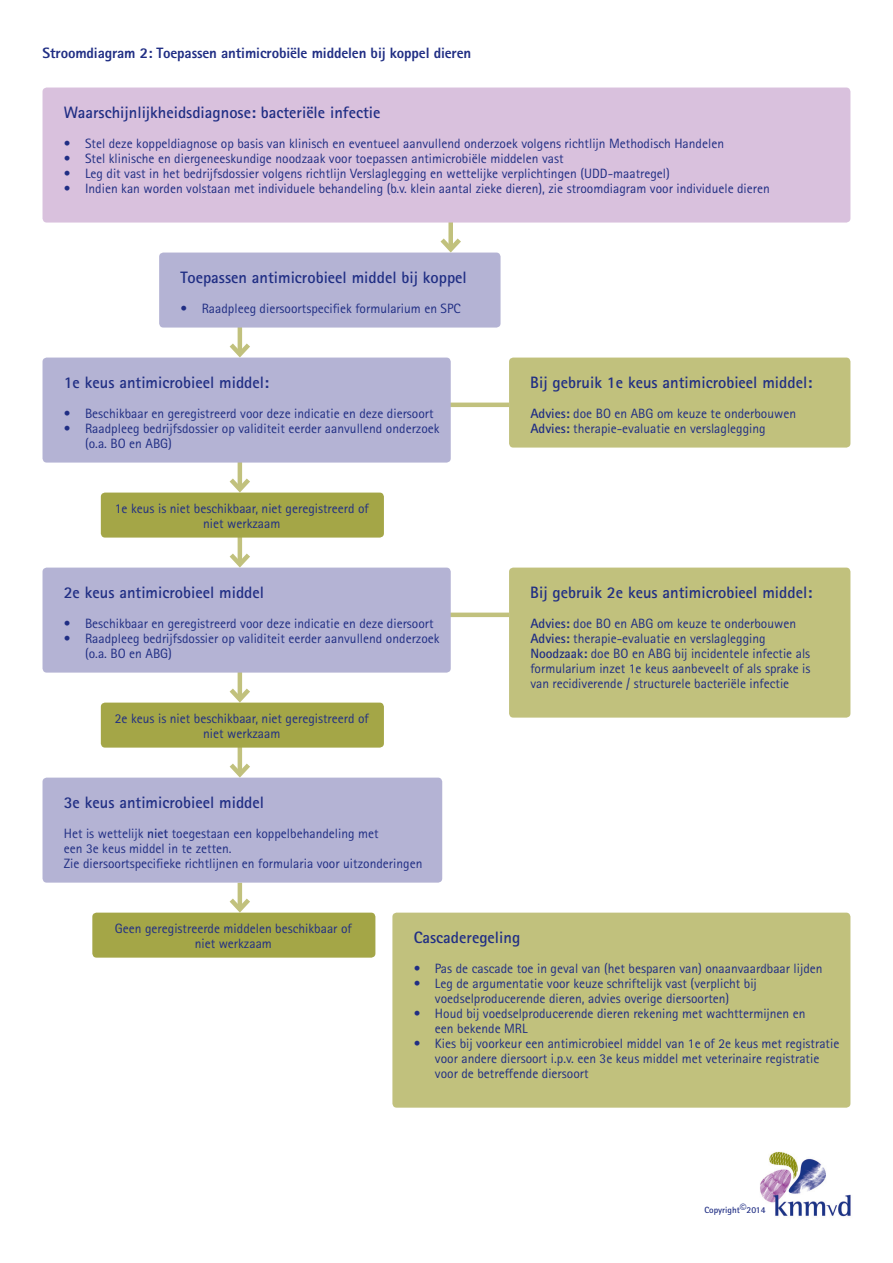
<style>
.page{position:relative;width:893px;height:1263px;background:#fff}
.page>*{position:absolute;margin:0;border:0;box-sizing:border-box;transform-origin:0 0}
.t1{font:700 16.5px "Rotis Sans Serif";color:#202e84}
.t2{font:800 15px "Rotis Sans Serif";letter-spacing:-.01em;color:#202e84}
.t3{font:13.5px/15px "Rotis Sans Serif";color:#202e84}
.t4{font:700 9px "Rotis Sans Serif";color:#202e84}
.s1{font-weight:700}
.s2{font-size:13.5px}
</style>
<div class="page">
<hr style="left:442px;top:403px;width:67px;height:4px;background:#c1c17d">
<hr style="left:442px;top:613px;width:67px;height:4px;background:#c1c17d">
<div style="left:448px;top:220px;width:5px;height:29px;background:#c1c17d"></div>
<svg style="left:436px;top:234px;width:30px;height:19px"></svg>
<hr style="left:238px;top:325px;width:4px;height:29px;background:#c1c17d">
<svg style="left:225px;top:339px;width:30px;height:19px"></svg>
<hr style="left:238px;top:460px;width:4px;height:29px;background:#c1c17d">
<svg style="left:225px;top:474px;width:30px;height:19px"></svg>
<hr style="left:238px;top:535px;width:4px;height:29px;background:#c1c17d">
<svg style="left:225px;top:549px;width:30px;height:19px"></svg>
<hr style="left:238px;top:670px;width:4px;height:29px;background:#c1c17d">
<svg style="left:225px;top:684px;width:30px;height:19px"></svg>
<hr style="left:238px;top:745px;width:4px;height:29px;background:#c1c17d">
<svg style="left:225px;top:759px;width:30px;height:19px"></svg>
<hr style="left:238px;top:883px;width:4px;height:26px;background:#c1c17d">
<svg style="left:225px;top:894px;width:30px;height:19px"></svg>
<img style="left:760px;top:1151px;width:91px;height:66px">
<div style="left:43px;top:88px;width:807px;height:135px;background:#d9c1dd;border-radius:4px"></div>
<div style="left:159px;top:253px;width:342px;height:75px;background:#b4b3d4;border-radius:4px"></div>
<div style="left:43px;top:358px;width:408px;height:105px;background:#b4b3d4;border-radius:4px"></div>
<div style="left:43px;top:568px;width:408px;height:105px;background:#b4b3d4;border-radius:4px"></div>
<div style="left:43px;top:778px;width:399px;height:105px;background:#b4b3d4;border-radius:4px"></div>
<div style="left:101px;top:493px;width:283px;height:45px;background:#a4a647;border-radius:4px"></div>
<div style="left:101px;top:703px;width:283px;height:45px;background:#a4a647;border-radius:4px"></div>
<div style="left:92px;top:913px;width:283px;height:45px;background:#a4a647;border-radius:4px"></div>
<div style="left:509px;top:358px;width:341px;height:90px;background:#c1c17d;border-radius:4px"></div>
<div style="left:509px;top:568px;width:341px;height:150px;background:#c1c17d;border-radius:4px"></div>
<div style="left:392px;top:913px;width:458px;height:195px;background:#c1c17d;border-radius:4px"></div>
<p class="t2" style="left:43px;top:43px;width:430px">Stroomdiagram 2: Toepassen antimicrobiële middelen bij koppel dieren</p>
<p class="t1" style="left:64px;top:101px;width:318px">Waarschijnlijkheidsdiagnose: bacteriële infectie</p>
<p class="t3" style="left:64px;top:135px;width:662px">• Stel deze koppeldiagnose op basis van klinisch en eventueel aanvullend onderzoek volgens richtlijn Methodisch Handelen</p>
<p class="t3" style="left:64px;top:150px;width:501px">• Stel klinische en diergeneeskundige noodzaak voor toepassen antimicrobiële middelen vast</p>
<p class="t3" style="left:64px;top:165px;width:608px">• Leg dit vast in het bedrijfsdossier volgens richtlijn Verslaglegging en wettelijke verplichtingen (UDD-maatregel)</p>
<p class="t3" style="left:64px;top:180px;width:708px">• Indien kan worden volstaan met individuele behandeling (b.v. klein aantal zieke dieren), zie stroomdiagram voor individuele dieren</p>
<p class="t1" style="left:180px;top:266px;width:288px">Toepassen antimicrobieel middel bij koppel</p>
<p class="t3" style="left:180px;top:300px;width:282px">• Raadpleeg diersoortspecifiek formularium en SPC</p>
<p class="t1" style="left:64px;top:371px;width:207px">1e keus antimicrobieel middel:</p>
<p class="t3" style="left:64px;top:405px;width:371px">• Beschikbaar en geregistreerd voor deze indicatie en deze diersoort</p>
<p class="t3" style="left:85px;top:420px;width:356px;text-indent:-21px">• Raadpleeg bedrijfsdossier op validiteit eerder aanvullend onderzoek (o.a. BO en ABG)</p>
<p class="t3" style="left:115px;top:501px;width:255px;text-align:center">1e keus is niet beschikbaar, niet geregistreerd of niet werkzaam</p>
<p class="t1" style="left:64px;top:581px;width:202px">2e keus antimicrobieel middel</p>
<p class="t3" style="left:64px;top:615px;width:371px">• Beschikbaar en geregistreerd voor deze indicatie en deze diersoort</p>
<p class="t3" style="left:85px;top:630px;width:356px;text-indent:-21px">• Raadpleeg bedrijfsdossier op validiteit eerder aanvullend onderzoek (o.a. BO en ABG)</p>
<p class="t3" style="left:115px;top:711px;width:255px;text-align:center">2e keus is niet beschikbaar, niet geregistreerd of niet werkzaam</p>
<p class="t1" style="left:64px;top:791px;width:202px">3e keus antimicrobieel middel</p>
<p class="t3" style="left:64px;top:825px;width:360px">Het is wettelijk <span class="s1">niet</span> toegestaan een koppelbehandeling met<br>een 3e keus middel in te zetten.<br>Zie diersoortspecifieke richtlijnen en formularia voor uitzonderingen</p>
<p class="t1" style="left:530px;top:371px;width:283px">Bij gebruik 1e keus antimicrobieel middel:</p>
<p class="t3" style="left:530px;top:405px;width:267px"><span class="s1">Advies:</span> doe BO en ABG om keuze te onderbouwen<br><span class="s1">Advies:</span> therapie-evaluatie en verslaglegging</p>
<p class="t1" style="left:530px;top:581px;width:283px">Bij gebruik 2e keus antimicrobieel middel:</p>
<p class="t3" style="left:530px;top:615px;width:282px"><span class="s1">Advies:</span> doe BO en ABG om keuze te onderbouwen <span class="s1">Advies:</span> therapie-evaluatie en verslaglegging <span class="s1">Noodzaak:</span> doe BO en ABG bij incidentele infectie als formularium inzet 1e keus aanbeveelt of als sprake is van recidiverende / structurele bacteriële infectie</p>
<p class="t3" style="left:115px;top:921px;width:238px;text-align:center">Geen geregistreerde middelen beschikbaar of niet werkzaam</p>
<p class="t1" style="left:414px;top:926px;width:108px">Cascaderegeling</p>
<p class="t3" style="left:414px;top:960px;width:410px">• Pas de cascade toe in geval van (het besparen van) onaanvaardbaar lijden</p>
<p class="t3" style="left:414px;top:975px;width:345px;text-align:center">• Leg de argumentatie voor keuze schriftelijk vast (verplicht bij voedselproducerende dieren, advies overige diersoorten)</p>
<p class="t3" style="left:435px;top:1005px;width:372px;text-indent:-21px">• Houd bij voedselproducerende dieren rekening met wachttermijnen en een bekende MRL</p>
<p class="t3" style="left:435px;top:1035px;width:406px;text-indent:-21px">• Kies bij voorkeur een antimicrobieel middel van 1e of 2e keus met registratie voor andere diersoort i.p.v. een 3e keus middel met veterinaire registratie voor de betreffende diersoort</p>
<p class="t4" style="left:704px;top:1204px;width:63px">Copyright<span class="s2">©</span>2014</p>
</div>
